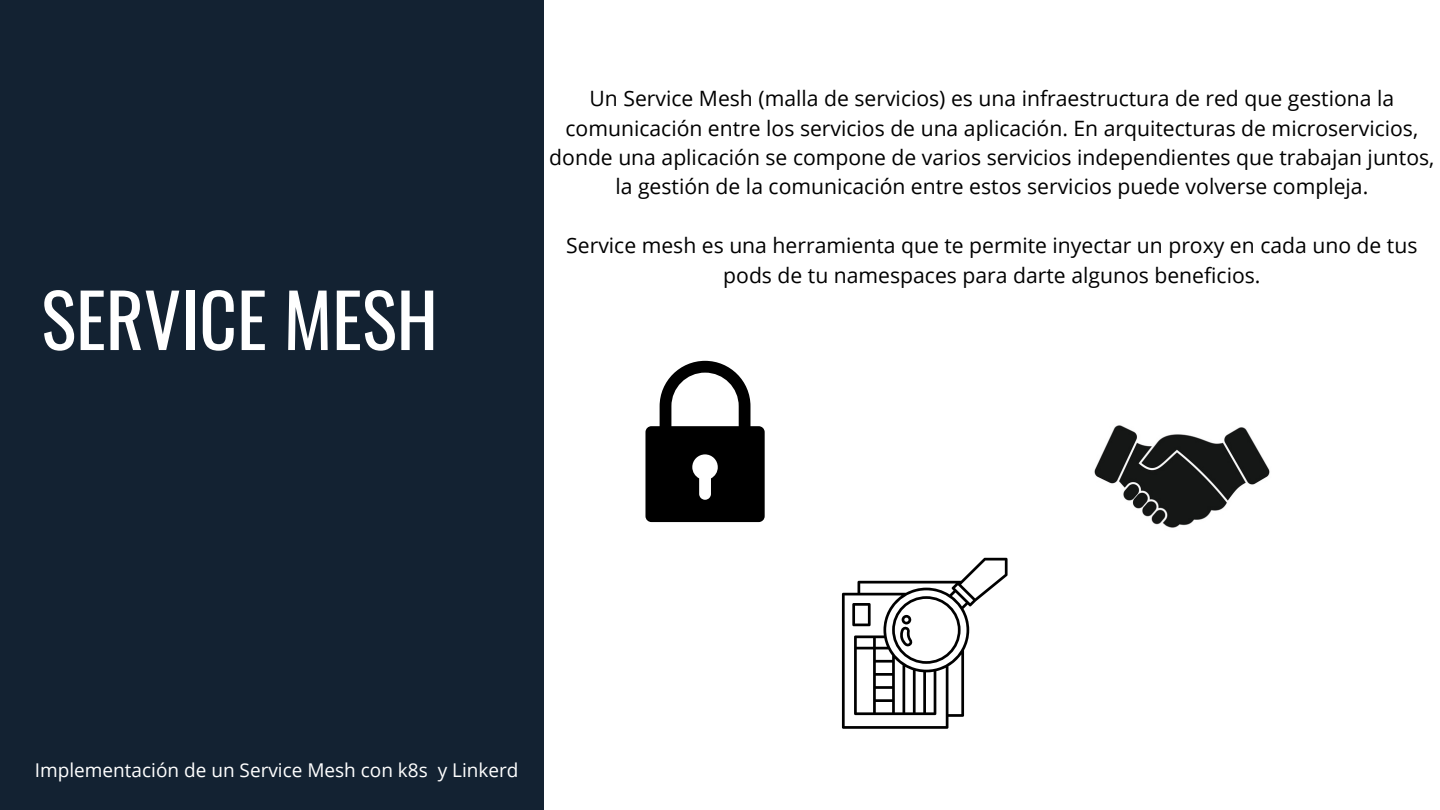
<style>
.page{position:relative;width:1440px;height:810px;background:#fff}
.page>*{position:absolute;margin:0;border:0;box-sizing:border-box;transform-origin:0 0}
.t1{font:73.4px "Oswald";color:#fff}
.t2{font:21.2px/29.4px "Open Sans";color:#000;text-align:center}
.t3{font:19px "Open Sans";color:#fff}
</style>
<div class="page">
<div style="left:0;top:0;width:544px;height:810px;background:#132232"></div>
<svg style="left:645px;top:361px;width:120px;height:161px"></svg>
<svg style="left:842px;top:558px;width:166px;height:171px"></svg>
<img style="left:1094px;top:425px;width:176px;height:103px">
<p class="t1" style="left:41px;top:262px;width:398px">SERVICE MESH</p>
<p class="t2" style="left:549px;top:83px;width:887px">Un Service Mesh (malla de servicios) es una infraestructura de red que gestiona la comunicación entre los servicios de una aplicación. En arquitecturas de microservicios, donde una aplicación se compone de varios servicios independientes que trabajan juntos, la gestión de la comunicación entre estos servicios puede volverse compleja.</p>
<p class="t2" style="left:566px;top:230px;width:853px">Service mesh es una herramienta que te permite inyectar un proxy en cada uno de tus pods de tu namespaces para darte algunos beneficios.</p>
<p class="t3" style="left:35px;top:757px;width:485px">Implementación de un Service Mesh con k8s y Linkerd</p>
</div>
